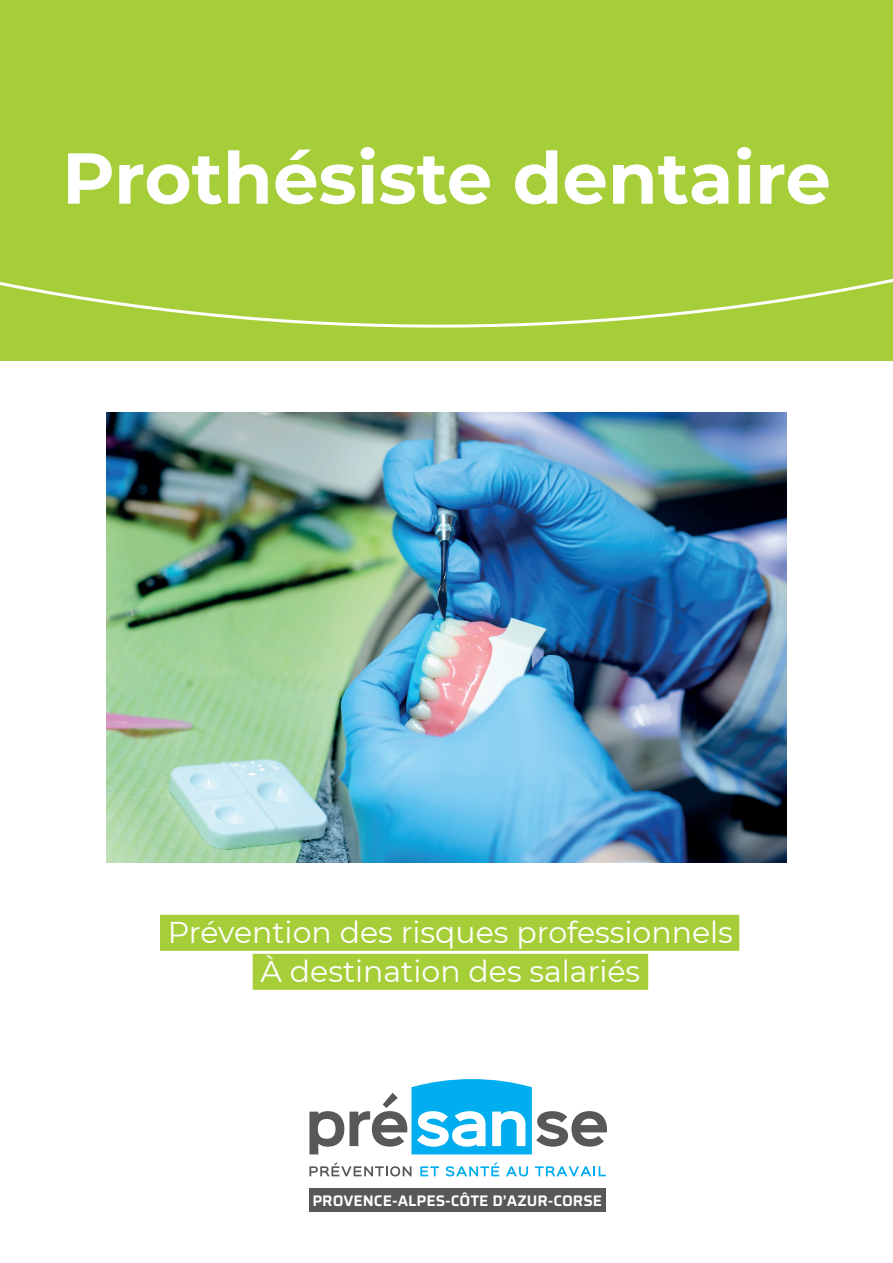
<style>
.page{position:relative;width:893px;height:1263px;background:#fff}
.page>*{position:absolute;margin:0;border:0;box-sizing:border-box;transform-origin:0 0}
.t1{font:700 72px "Montserrat";color:#fff}
.t2{font:30px/39px "Montserrat";color:#fff;text-align:center}
.t3{font:600 15.3px "Saira";color:#fff}
</style>
<div class="page">
<div style="left:0;top:0;width:893px;height:360px;background:#a6ce39"></div>
<svg style="left:309px;top:1162px;width:102px;height:14px"></svg>
<svg style="left:420px;top:1166px;width:19px;height:10px"></svg>
<svg style="left:445px;top:1162px;width:54px;height:14px"></svg>
<svg style="left:506px;top:1166px;width:22px;height:10px"></svg>
<svg style="left:535px;top:1166px;width:71px;height:10px"></svg>
<svg style="left:309px;top:1079px;width:298px;height:75px"></svg>
<div style="left:309px;top:1188px;width:297px;height:24px;background:#57585a"></div>
<div style="left:160px;top:915px;width:579px;height:36px;background:#a6ce39"></div>
<div style="left:253px;top:954px;width:395px;height:36px;background:#a6ce39"></div>
<svg style="left:0;top:278px;width:893px;height:50px"></svg>
<img style="left:106px;top:412px;width:681px;height:451px">
<h1 class="t1" style="left:62px;top:126px;width:770px">Prothésiste dentaire</h1>
<p class="t2" style="left:168px;top:912px;width:567px">Prévention des risques professionnels<br>À destination des salariés</p>
<p class="t3" style="left:312px;top:1189px;width:291px">PROVENCE-ALPES-CÔTE D’AZUR-CORSE</p>
</div>
